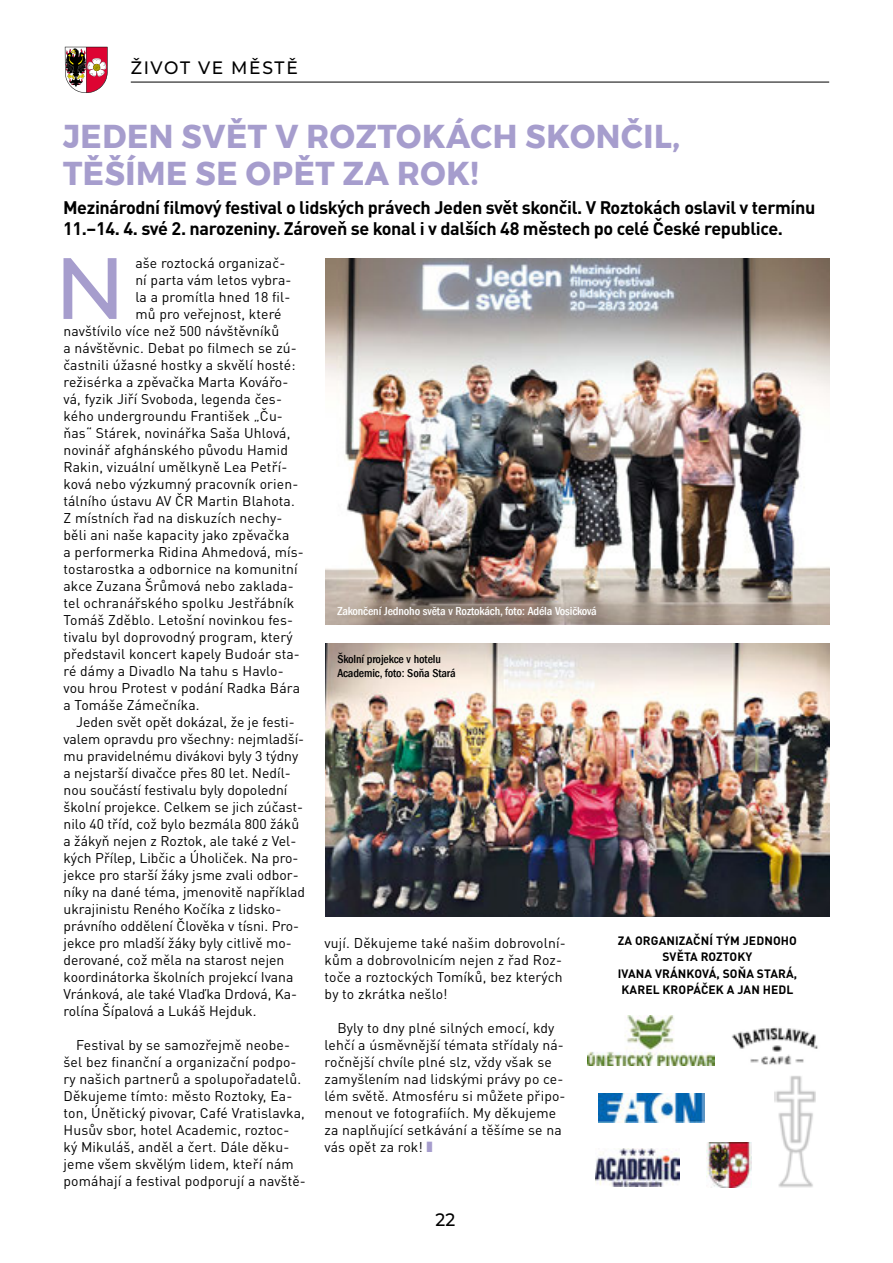
<style>
.page{position:relative;width:893px;height:1263px;background:#fff}
.page>*{position:absolute;margin:0;border:0;box-sizing:border-box;transform-origin:0 0}
.t1{font:500 86.85px "Montserrat";color:#a69dcd}
.t2{font:700 33px/37.5px "Montserrat";letter-spacing:.02em;color:#a69dcd;scale:.95 1}
.t3{font:700 18px/21px "DIN Pro";letter-spacing:-.02em;color:#000}
.t4{font:500 18px "Montserrat";letter-spacing:.09em;color:#000;scale:.95 1}
.t5{font:13.95px/17px "DIN Pro";letter-spacing:.01em;color:#000}
.t6{font:700 12px/16.5px "DIN Pro";letter-spacing:.01em;color:#000;text-align:center}
.t7{font:500 condensed 12px "Franklin Gothic LT Com";letter-spacing:-.01em;color:#fff}
.t8{font:500 condensed 12px/13.5px "Franklin Gothic LT Com";letter-spacing:-.01em;color:#000}
.s1{color:#a69dcd}
</style>
<div class="page">
<svg style="left:65px;top:47px;width:43px;height:46px"></svg>
<hr style="left:86px;top:47px;width:1px;height:46px;background:#000">
<hr style="left:131px;top:82px;width:698px;height:1px;background:#000">
<img style="left:326px;top:259px;width:503px;height:366px">
<img style="left:588px;top:1015px;width:126px;height:51px">
<img style="left:599px;top:1094px;width:105px;height:29px">
<img style="left:774px;top:1076px;width:41px;height:112px">
<img style="left:595px;top:1149px;width:84px;height:38px">
<img style="left:706px;top:1142px;width:45px;height:46px">
<img style="left:732px;top:1027px;width:86px;height:38px">
<img style="left:325px;top:644px;width:504px;height:272px">
<p class="t4" style="left:131px;top:55px;width:177px">ŽIVOT VE MĚSTĚ</p>
<h2 class="t2" style="left:63px;top:117px;width:651px">JEDEN SVĚT V ROZTOKÁCH SKONČIL,<br>TĚŠÍME SE OPĚT ZA ROK!</h2>
<p class="t3" style="left:63px;top:195px;width:754px">Mezinárodní filmový festival o lidských právech Jeden svět skončil. V Roztokách oslavil v termínu<br>11.–14. 4. své 2. narozeniny. Zároveň se konal i v dalších 48 městech po celé České republice.</p>
<h1 class="t1" style="left:54px;top:230px;width:73px">N</h1>
<p class="t5" style="left:135px;top:254px;width:152px">aše roztocká organizač-</p>
<p class="t5" style="left:135px;top:271px;width:158px">ní parta vám letos vybra-</p>
<p class="t5" style="left:135px;top:288px;width:156px">la a promítla hned 18 fil-</p>
<p class="t5" style="left:135px;top:305px;width:148px">mů pro veřejnost, které</p>
<p class="t5" style="left:64px;top:322px;width:217px">navštívilo více než 500 návštěvníků</p>
<p class="t5" style="left:64px;top:339px;width:235px">a návštěvnic. Debat po filmech se zú-</p>
<p class="t5" style="left:64px;top:356px;width:234px">častnili úžasné hostky a skvělí hosté:</p>
<p class="t5" style="left:64px;top:373px;width:226px">režisérka a zpěvačka Marta Kovářo-</p>
<p class="t5" style="left:64px;top:390px;width:220px">vá, fyzik Jiří Svoboda, legenda čes-</p>
<p class="t5" style="left:64px;top:407px;width:221px">kého undergroundu František „Ču-</p>
<p class="t5" style="left:64px;top:424px;width:228px">ňas“ Stárek, novinářka Saša Uhlová,</p>
<p class="t5" style="left:64px;top:441px;width:226px">novinář afghánského původu Hamid</p>
<p class="t5" style="left:64px;top:458px;width:225px">Rakin, vizuální umělkyně Lea Petří-</p>
<p class="t5" style="left:64px;top:475px;width:236px">ková nebo výzkumný pracovník orien-</p>
<p class="t5" style="left:64px;top:492px;width:233px">tálního ústavu AV ČR Martin Blahota.</p>
<p class="t5" style="left:64px;top:509px;width:220px">Z místních řad na diskuzích nechy-</p>
<p class="t5" style="left:64px;top:526px;width:227px">běli ani naše kapacity jako zpěvačka</p>
<p class="t5" style="left:64px;top:543px;width:242px">a performerka Ridina Ahmedová, mís-</p>
<p class="t5" style="left:64px;top:560px;width:236px">tostarostka a odbornice na komunitní</p>
<p class="t5" style="left:64px;top:577px;width:232px">akce Zuzana Šrůmová nebo zaklada-</p>
<p class="t5" style="left:64px;top:594px;width:232px">tel ochranářského spolku Jestřábník</p>
<p class="t5" style="left:64px;top:611px;width:231px">Tomáš Zděblo. Letošní novinkou fes-</p>
<p class="t5" style="left:64px;top:628px;width:231px">tivalu byl doprovodný program, který</p>
<p class="t5" style="left:64px;top:645px;width:238px">představil koncert kapely Budoár sta-</p>
<p class="t5" style="left:64px;top:662px;width:222px">ré dámy a Divadlo Na tahu s Havlo-</p>
<p class="t5" style="left:64px;top:679px;width:238px">vou hrou Protest v podání Radka Bára</p>
<p class="t5" style="left:64px;top:696px;width:138px">a Tomáše Zámečníka.</p>
<p class="t5" style="left:76px;top:713px;width:220px">Jeden svět opět dokázal, že je festi-</p>
<p class="t5" style="left:64px;top:730px;width:242px">valem opravdu pro všechny: nejmladší-</p>
<p class="t5" style="left:64px;top:747px;width:236px">mu pravidelnému divákovi byly 3 týdny</p>
<p class="t5" style="left:64px;top:764px;width:229px">a nejstarší divačce přes 80 let. Nedíl-</p>
<p class="t5" style="left:64px;top:781px;width:225px">nou součástí festivalu byly dopolední</p>
<p class="t5" style="left:64px;top:798px;width:241px">školní projekce. Celkem se jich zúčast-</p>
<p class="t5" style="left:64px;top:815px;width:237px">nilo 40 tříd, což bylo bezmála 800 žáků</p>
<p class="t5" style="left:64px;top:832px;width:234px">a žákyň nejen z Roztok, ale také z Vel-</p>
<p class="t5" style="left:64px;top:849px;width:236px">kých Přílep, Libčic a Úholiček. Na pro-</p>
<p class="t5" style="left:64px;top:866px;width:237px">jekce pro starší žáky jsme zvali odbor-</p>
<p class="t5" style="left:64px;top:883px;width:243px">níky na dané téma, jmenovitě například</p>
<p class="t5" style="left:64px;top:900px;width:219px">ukrajinistu Reného Kočíka z lidsko-</p>
<p class="t5" style="left:64px;top:917px;width:237px">právního oddělení Člověka v tísni. Pro-</p>
<p class="t5" style="left:64px;top:934px;width:230px">jekce pro mladší žáky byly citlivě mo-</p>
<p class="t5" style="left:64px;top:951px;width:222px">derované, což měla na starost nejen</p>
<p class="t5" style="left:64px;top:968px;width:231px">koordinátorka školních projekcí Ivana</p>
<p class="t5" style="left:64px;top:985px;width:235px">Vránková, ale také Vlaďka Drdová, Ka-</p>
<p class="t5" style="left:64px;top:1002px;width:194px">rolína Šípalová a Lukáš Hejduk.</p>
<p class="t5" style="left:64px;top:1036px;width:244px;text-indent:13px">Festival by se samozřejmě neobe&shy;šel bez finanční a organizační podpo&shy;ry našich partnerů a spolupořadatelů.<br>Děkujeme tímto: město Roztoky, Ea&shy;ton, Únětický pivovar, Café Vratislavka, Husův sbor, hotel Academic, roztoc&shy;ký Mikuláš, anděl a čert. Dále děku&shy;jeme všem skvělým lidem, kteří nám pomáhají a festival podporují a navště-</p>
<p class="t7" style="left:337px;top:604px;width:261px">Zakončení Jednoho světa v Roztokách, foto: Adéla Vosičková</p>
<p class="t8" style="left:337px;top:652px;width:120px">Školní projekce v hotelu<br>Academic, foto: Soňa Stará</p>
<p class="t5" style="left:325px;top:934px;width:243px">vují. Děkujeme také našim dobrovolní&shy;kům a dobrovolnicím nejen z řad Roz&shy;toče a roztockých Tomíků, bez kterých by to zkrátka nešlo!</p>
<p class="t5" style="left:325px;top:1019px;width:242px;text-indent:13px">Byly to dny plné silných emocí, kdy lehčí a úsměvnější témata střídaly ná&shy;ročnější chvíle plné slz, vždy však se zamyšlením nad lidskými právy po ce&shy;lém světě. Atmosféru si můžete připo&shy;menout ve fotografiích. My děkujeme za naplňující setkávání a těšíme se na vás opět za rok! <span class="s1">❚</span></p>
<p class="t4" style="left:436px;top:1208px;width:22px">22</p>
<p class="t6" style="left:618px;top:931px;width:181px">ZA ORGANIZAČNÍ TÝM JEDNOHO<br>SVĚTA ROZTOKY<br>IVANA VRÁNKOVÁ, SOŇA STARÁ,<br>KAREL KROPÁČEK A JAN HEDL</p>
</div>
